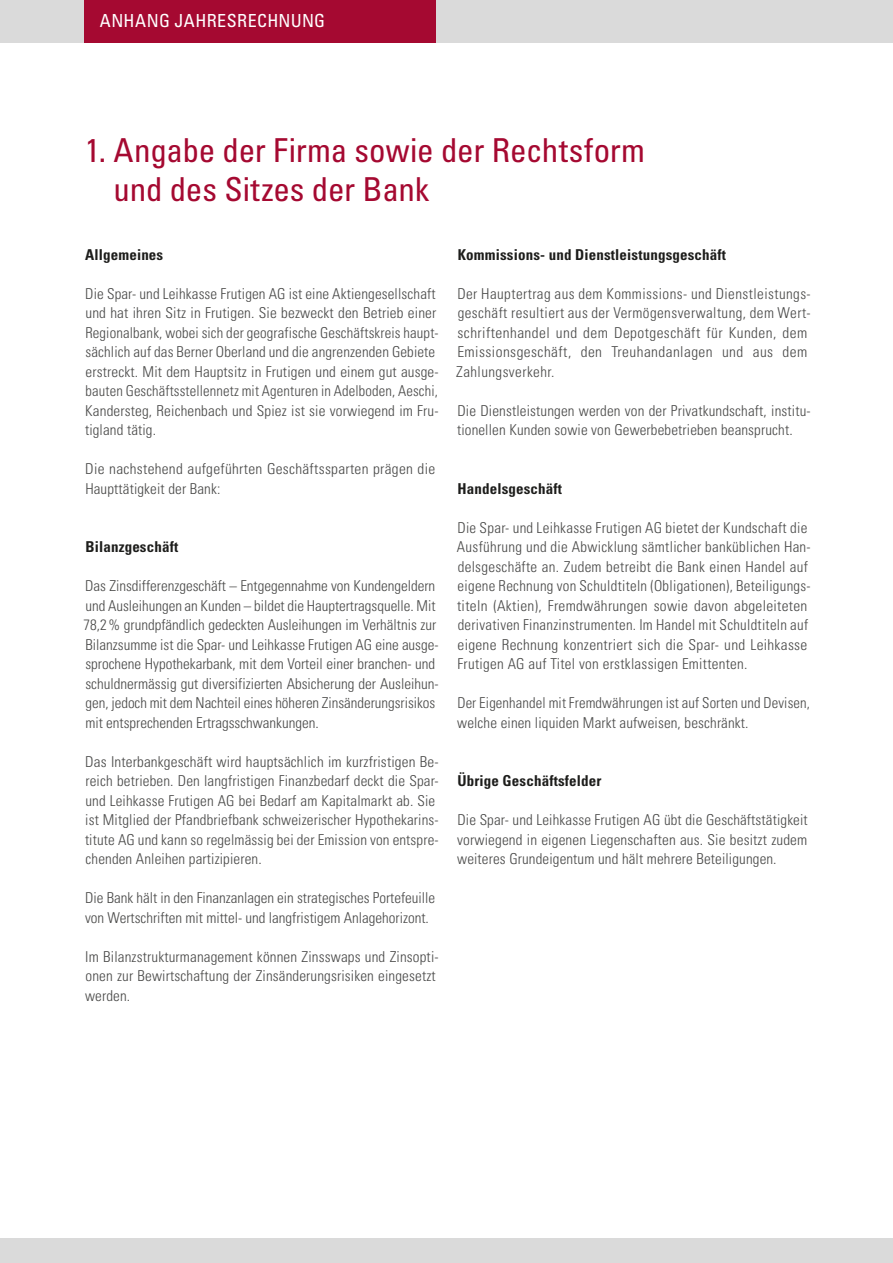
<style>
.page{position:relative;width:893px;height:1263px;background:#fff}
.page>*{position:absolute;margin:0;border:0;box-sizing:border-box;transform-origin:0 0}
.t1{font:condensed 33px/39px "Univers LT Pro";letter-spacing:-.005em;color:#a50931}
.t2{font:condensed 18px "Univers LT Pro";letter-spacing:.02em;color:#fff}
.t3{font:300 condensed 15px/19.5px "Univers LT Pro";letter-spacing:.01em;color:#4a4a49}
.t4{font:300 condensed 15px/19.5px "Univers LT Pro";letter-spacing:.03em;color:#4a4a49}
.t5{font:700 condensed 15px "Univers LT Pro";letter-spacing:.01em;color:#1d1d1b}
</style>
<div class="page">
<div style="left:0;top:1238px;width:893px;height:25px;background:#dadada"></div>
<div style="left:0;top:0;width:893px;height:43px;background:#dadada"></div>
<div style="left:85px;top:0;width:351px;height:43px;background:#a50931"></div>
<p class="t2" style="left:100px;top:9px;width:227px">ANHANG JAHRESRECHNUNG</p>
<h1 class="t1" style="left:113px;top:130px;width:533px;text-indent:-28px">1. Angabe der Firma sowie der Rechtsform und des Sitzes der Bank</h1>
<p class="t5" style="left:85px;top:245px;width:80px">Allgemeines</p>
<p class="t3" style="left:85px;top:283px;width:355px">Die Spar- und Leihkasse Frutigen AG ist eine Aktiengesellschaft und hat ihren Sitz in Frutigen. Sie bezweckt den Betrieb einer Regionalbank, wobei sich der geografische Geschäftskreis haupt&shy;sächlich auf das Berner Oberland und die angrenzenden Gebiete erstreckt. Mit dem Hauptsitz in Frutigen und einem gut ausge&shy;bauten Geschäftsstellennetz mit Agenturen in Adelboden, Aeschi, Kandersteg, Reichenbach und Spiez ist sie vorwiegend im Fru&shy;tigland tätig.</p>
<p class="t3" style="left:85px;top:458px;width:351px">Die nachstehend aufgeführten Geschäftssparten prägen die<br>Haupttätigkeit der Bank:</p>
<p class="t5" style="left:85px;top:538px;width:94px">Bilanzgeschäft</p>
<p class="t3" style="left:83px;top:575px;width:357px">Das Zinsdifferenzgeschäft – Entgegennahme von Kundengeldern und Ausleihungen an Kunden – bildet die Hauptertragsquelle. Mit 78,2% grundpfändlich gedeckten Ausleihungen im Verhältnis zur Bilanzsumme ist die Spar- und Leihkasse Frutigen AG eine ausge&shy;sprochene Hypothekarbank, mit dem Vorteil einer branchen- und schuldnermässig gut diversifizierten Absicherung der Ausleihun&shy;gen, jedoch mit dem Nachteil eines höheren Zinsänderungsrisikos mit entsprechenden Ertragsschwankungen.</p>
<p class="t3" style="left:85px;top:751px;width:355px">Das Interbankgeschäft wird hauptsächlich im kurzfristigen Be&shy;reich betrieben. Den langfristigen Finanzbedarf deckt die Spar&shy;und Leihkasse Frutigen AG bei Bedarf am Kapitalmarkt ab. Sie ist Mitglied der Pfandbriefbank schweizerischer Hypothekarins&shy;titute AG und kann so regelmässig bei der Emission von entspre&shy;chenden Anleihen partizipieren.</p>
<p class="t3" style="left:85px;top:887px;width:352px">Die Bank hält in den Finanzanlagen ein strategisches Portefeuille von Wertschriften mit mittel- und langfristigem Anlagehorizont.</p>
<p class="t3" style="left:85px;top:946px;width:355px">Im Bilanzstrukturmanagement können Zinsswaps und Zinsopti&shy;onen zur Bewirtschaftung der Zinsänderungsrisiken eingesetzt werden.</p>
<p class="t5" style="left:458px;top:245px;width:270px">Kommissions- und Dienstleistungsgeschäft</p>
<p class="t4" style="left:456px;top:283px;width:356px">Der Hauptertrag aus dem Kommissions- und Dienstleistungs&shy;geschäft resultiert aus der Vermögensverwaltung, dem Wert&shy;schriftenhandel und dem Depotgeschäft für Kunden, dem Emissionsgeschäft, den Treuhandanlagen und aus dem Zahlungsverkehr.</p>
<p class="t3" style="left:457px;top:400px;width:355px">Die Dienstleistungen werden von der Privatkundschaft, institu&shy;tionellen Kunden sowie von Gewerbebetrieben beansprucht.</p>
<p class="t5" style="left:457px;top:479px;width:106px">Handelsgeschäft</p>
<p class="t3" style="left:457px;top:517px;width:355px">Die Spar- und Leihkasse Frutigen AG bietet der Kundschaft die Ausführung und die Abwicklung sämtlicher banküblichen Han&shy;delsgeschäfte an. Zudem betreibt die Bank einen Handel auf eigene Rechnung von Schuldtiteln (Obligationen), Beteiligungs&shy;titeln (Aktien), Fremdwährungen sowie davon abgeleiteten derivativen Finanzinstrumenten. Im Handel mit Schuldtiteln auf eigene Rechnung konzentriert sich die Spar- und Leihkasse Frutigen AG auf Titel von erstklassigen Emittenten.</p>
<p class="t3" style="left:457px;top:692px;width:354px">Der Eigenhandel mit Fremdwährungen ist auf Sorten und Devisen, welche einen liquiden Markt aufweisen, beschränkt.</p>
<p class="t5" style="left:457px;top:772px;width:145px">Übrige Geschäftsfelder</p>
<p class="t3" style="left:457px;top:809px;width:352px;text-align:justify">Die Spar- und Leihkasse Frutigen AG übt die Geschäftstätigkeit vorwiegend in eigenen Liegenschaften aus. Sie besitzt zudem weiteres Grundeigentum und hält mehrere Beteiligungen.</p>
</div>
